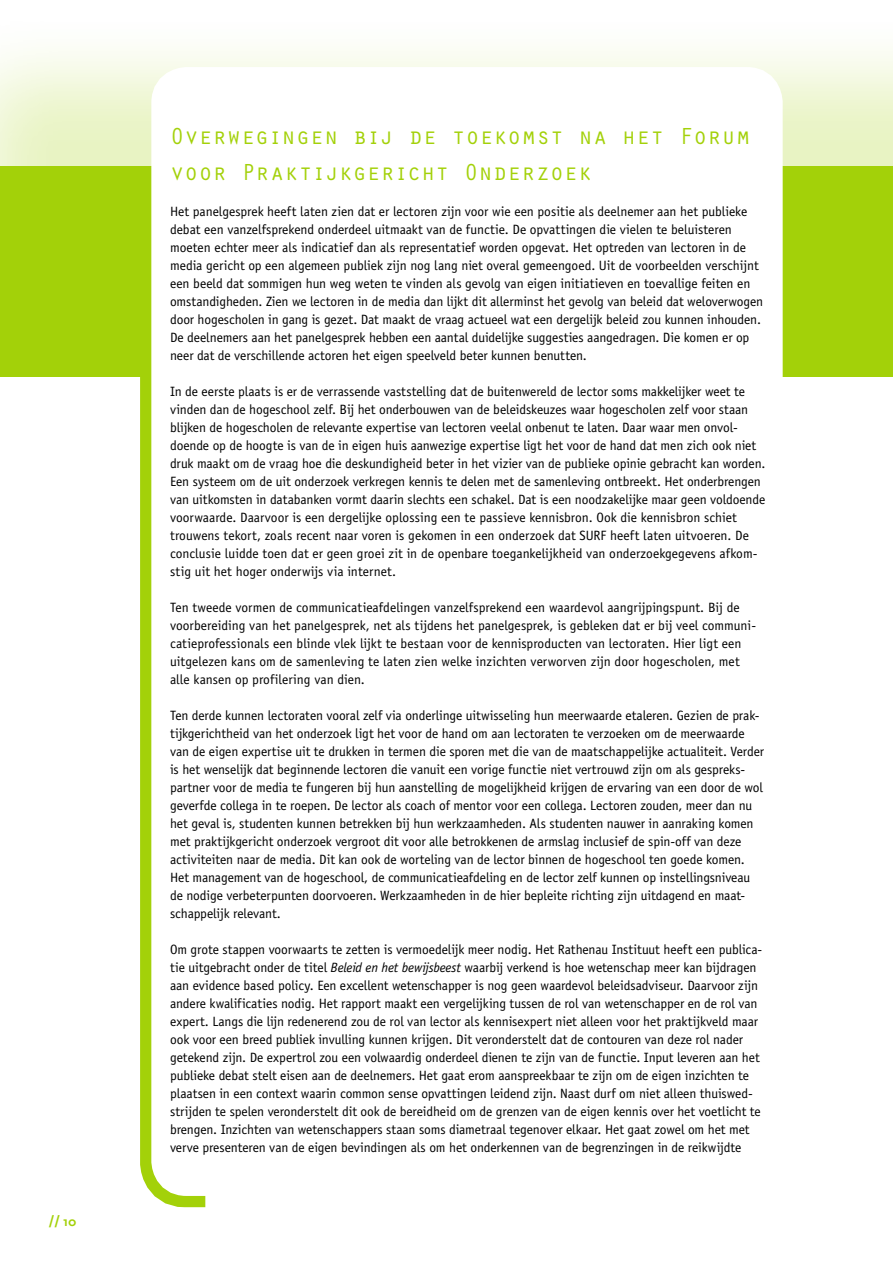
<style>
.page{position:relative;width:893px;height:1263px;background:#fff}
.page>*{position:absolute;margin:0;border:0;box-sizing:border-box;transform-origin:0 0}
.t1{font:24px/36px "Orator Std";letter-spacing:-.015em;color:#a3d109}
.t2{font:13.5px/18px "Officina Sans Std";letter-spacing:-.005em;color:#000}
.t3{font:700 13.5px "Scala Sans";color:#a3d109}
.s1{font-style:italic}
</style>
<div class="page">
<svg style="left:140px;top:377px;width:66px;height:831px;background:#a8d316"></svg>
<div style="left:0;top:10px;width:893px;height:354px;background:#a3d109;opacity:.25"></div>
<div style="left:0;top:167px;width:893px;height:210px;background:#a3d109"></div>
<div style="left:170px;top:86px;width:594px;height:1091px;background:#fff;border-radius:17px"></div>
<div style="left:151px;top:67px;width:632px;height:1129px;border:38px solid #fff;border-radius:17px"></div>
<p class="t3" style="left:49px;top:1213px;width:29px">// 10</p>
<h1 class="t1" style="left:170px;top:117px;width:582px">Overwegingen bij de toekomst na het Forum voor Praktijkgericht Onderzoek</h1>
<p class="t2" style="left:170px;top:202px;width:595px">Het panelgesprek heeft laten zien dat er lectoren zijn voor wie een positie als deelnemer aan het publieke debat een vanzelfsprekend onderdeel uitmaakt van de functie. De opvattingen die vielen te beluisteren moeten echter meer als indicatief dan als representatief worden opgevat. Het optreden van lectoren in de media gericht op een algemeen publiek zijn nog lang niet overal gemeengoed. Uit de voorbeelden verschijnt een beeld dat sommigen hun weg weten te vinden als gevolg van eigen initiatieven en toevallige feiten en omstandigheden. Zien we lectoren in de media dan lijkt dit allerminst het gevolg van beleid dat weloverwogen door hogescholen in gang is gezet. Dat maakt de vraag actueel wat een dergelijk beleid zou kunnen inhouden.<br>De deelnemers aan het panelgesprek hebben een aantal duidelijke suggesties aangedragen. Die komen er op neer dat de verschillende actoren het eigen speelveld beter kunnen benutten.</p>
<p class="t2" style="left:170px;top:382px;width:597px">In de eerste plaats is er de verrassende vaststelling dat de buitenwereld de lector soms makkelijker weet te vinden dan de hogeschool zelf. Bij het onderbouwen van de beleidskeuzes waar hogescholen zelf voor staan blijken de hogescholen de relevante expertise van lectoren veelal onbenut te laten. Daar waar men onvol&shy;doende op de hoogte is van de in eigen huis aanwezige expertise ligt het voor de hand dat men zich ook niet druk maakt om de vraag hoe die deskundigheid beter in het vizier van de publieke opinie gebracht kan worden.<br>Een systeem om de uit onderzoek verkregen kennis te delen met de samenleving ontbreekt. Het onderbrengen van uitkomsten in databanken vormt daarin slechts een schakel. Dat is een noodzakelijke maar geen voldoende voorwaarde. Daarvoor is een dergelijke oplossing een te passieve kennisbron. Ook die kennisbron schiet trouwens tekort, zoals recent naar voren is gekomen in een onderzoek dat SURF heeft laten uitvoeren. De conclusie luidde toen dat er geen groei zit in de openbare toegankelijkheid van onderzoekgegevens afkom&shy;stig uit het hoger onderwijs via internet.</p>
<p class="t2" style="left:170px;top:598px;width:588px">Ten tweede vormen de communicatieafdelingen vanzelfsprekend een waardevol aangrijpingspunt. Bij de voorbereiding van het panelgesprek, net als tijdens het panelgesprek, is gebleken dat er bij veel communi&shy;catieprofessionals een blinde vlek lijkt te bestaan voor de kennisproducten van lectoraten. Hier ligt een uitgelezen kans om de samenleving te laten zien welke inzichten verworven zijn door hogescholen, met alle kansen op profilering van dien.</p>
<p class="t2" style="left:170px;top:706px;width:595px">Ten derde kunnen lectoraten vooral zelf via onderlinge uitwisseling hun meerwaarde etaleren. Gezien de prak&shy;tijkgerichtheid van het onderzoek ligt het voor de hand om aan lectoraten te verzoeken om de meerwaarde van de eigen expertise uit te drukken in termen die sporen met die van de maatschappelijke actualiteit. Verder is het wenselijk dat beginnende lectoren die vanuit een vorige functie niet vertrouwd zijn om als gespreks&shy;partner voor de media te fungeren bij hun aanstelling de mogelijkheid krijgen de ervaring van een door de wol geverfde collega in te roepen. De lector als coach of mentor voor een collega. Lectoren zouden, meer dan nu het geval is, studenten kunnen betrekken bij hun werkzaamheden. Als studenten nauwer in aanraking komen met praktijkgericht onderzoek vergroot dit voor alle betrokkenen de armslag inclusief de spin-off van deze activiteiten naar de media. Dit kan ook de worteling van de lector binnen de hogeschool ten goede komen.<br>Het management van de hogeschool, de communicatieafdeling en de lector zelf kunnen op instellingsniveau de nodige verbeterpunten doorvoeren. Werkzaamheden in de hier bepleite richting zijn uitdagend en maat&shy;schappelijk relevant.</p>
<p class="t2" style="left:170px;top:940px;width:594px">Om grote stappen voorwaarts te zetten is vermoedelijk meer nodig. Het Rathenau Instituut heeft een publica&shy;tie uitgebracht onder de titel <span class="s1">Beleid en het bewijsbeest</span> waarbij verkend is hoe wetenschap meer kan bijdragen aan evidence based policy. Een excellent wetenschapper is nog geen waardevol beleidsadviseur. Daarvoor zijn andere kwalificaties nodig. Het rapport maakt een vergelijking tussen de rol van wetenschapper en de rol van expert. Langs die lijn redenerend zou de rol van lector als kennisexpert niet alleen voor het praktijkveld maar ook voor een breed publiek invulling kunnen krijgen. Dit veronderstelt dat de contouren van deze rol nader getekend zijn. De expertrol zou een volwaardig onderdeel dienen te zijn van de functie. Input leveren aan het publieke debat stelt eisen aan de deelnemers. Het gaat erom aanspreekbaar te zijn om de eigen inzichten te plaatsen in een context waarin common sense opvattingen leidend zijn. Naast durf om niet alleen thuiswed&shy;strijden te spelen veronderstelt dit ook de bereidheid om de grenzen van de eigen kennis over het voetlicht te brengen. Inzichten van wetenschappers staan soms diametraal tegenover elkaar. Het gaat zowel om het met verve presenteren van de eigen bevindingen als om het onderkennen van de begrenzingen in de reikwijdte</p>
</div>
